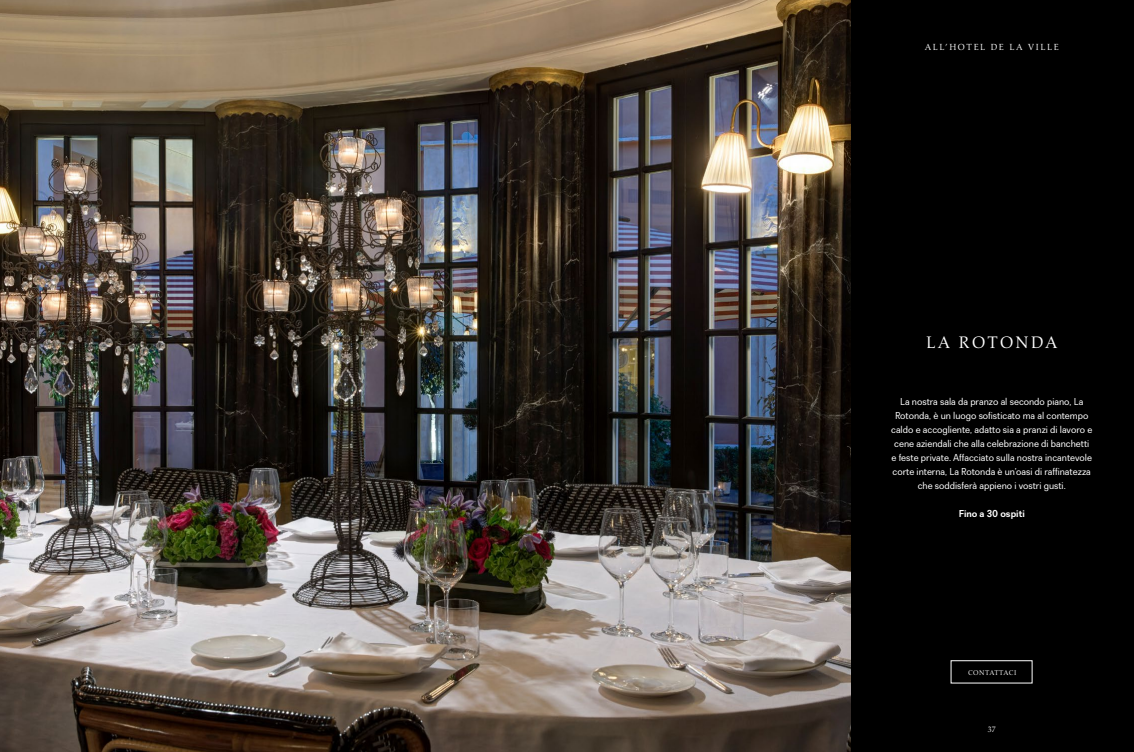
<style>
.page{position:relative;width:1134px;height:752px;background:#fff}
.page>*{position:absolute;margin:0;border:0;box-sizing:border-box;transform-origin:0 0}
.t1{font:17px "Aldus";letter-spacing:.13em;color:#fff}
.t2{font:10px/14px "Recta";color:#fff;text-align:center}
.t3{font:700 10px "Recta";color:#fff}
.t4{font:9px "Aldus";letter-spacing:.18em;color:#fff}
.t5{font:8px "Aldus";color:#fff}
.t6{font:7px "Aldus";letter-spacing:.07em;color:#fff}
</style>
<div class="page">
<div style="left:850px;top:0;width:284px;height:751px;background:#000"></div>
<img style="left:0;top:0;width:850px;height:751px">
<div style="left:951px;top:660px;width:81px;height:23px;border:1px solid #fff"></div>
<p class="t4" style="left:925px;top:42px;width:135px">ALL’HOTEL DE LA VILLE</p>
<h1 class="t1" style="left:926px;top:332px;width:133px">LA ROTONDA</h1>
<p class="t2" style="left:891px;top:394px;width:203px">La nostra sala da pranzo al secondo piano, La Rotonda, è un luogo sofisticato ma al contempo caldo e accogliente, adatto sia a pranzi di lavoro e cene aziendali che alla celebrazione di banchetti e feste private. Affacciato sulla nostra incantevole corte interna, La Rotonda è un’oasi di raffinatezza che soddisferà appieno i vostri gusti.</p>
<p class="t3" style="left:959px;top:507px;width:68px">Fino a 30 ospiti</p>
<p class="t6" style="left:968px;top:668px;width:50px">CONTATTACI</p>
<p class="t5" style="left:988px;top:724px;width:9px">37</p>
</div>
